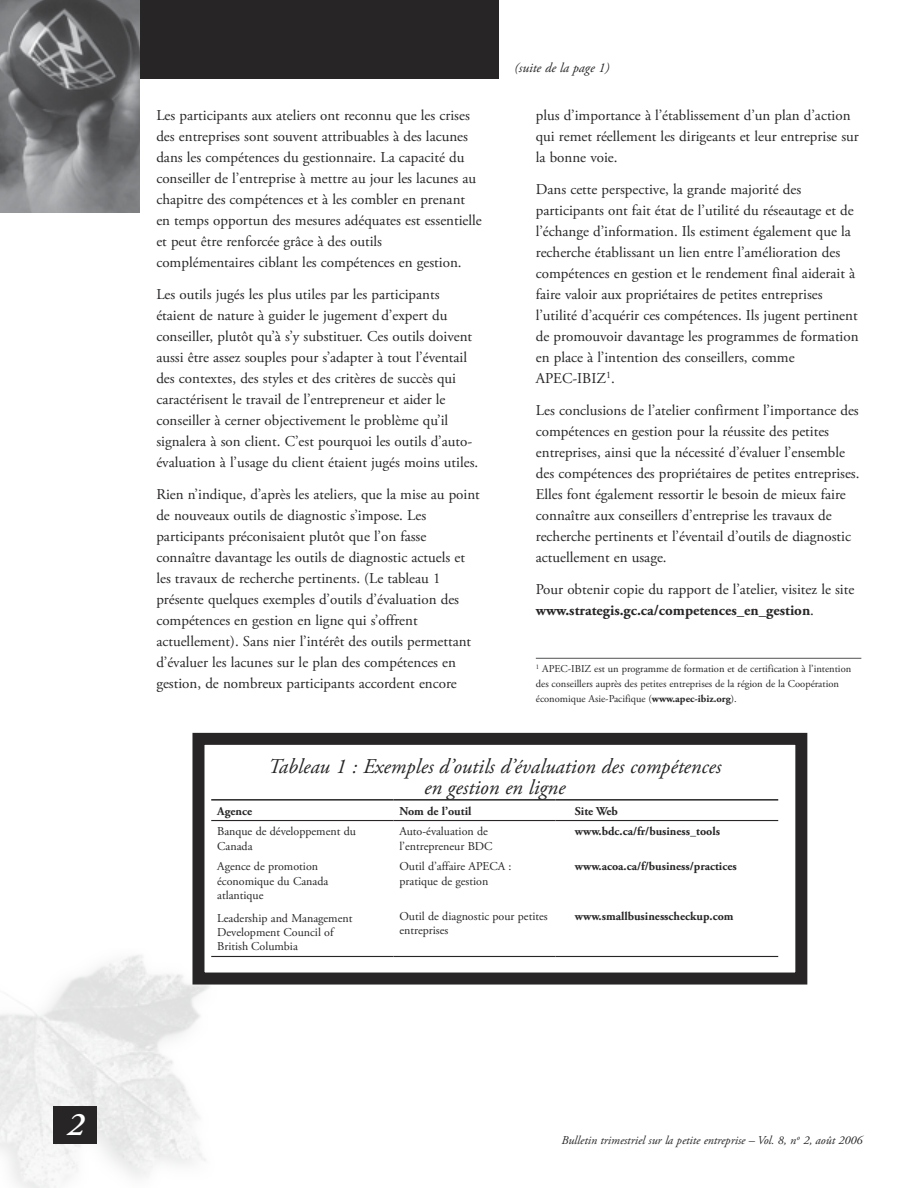
<style>
.page{position:relative;width:918px;height:1188px;background:#fff}
.page>*{position:absolute;margin:0;border:0;box-sizing:border-box;transform-origin:0 0}
.t1{font:italic 600 33px "Adobe Garamond Pro";color:#fff}
.t2{font:italic 21px/21px "Adobe Garamond Pro";color:#272525;text-align:center}
.t3{font:15px/21px "Adobe Garamond Pro";color:#272525}
.t4{font:italic 13.5px "Adobe Garamond Pro";color:#272525}
.t5{font:12px/14.4px "Adobe Garamond Pro";color:#272525}
.t6{font:700 12px "Adobe Garamond Pro";color:#272525}
.t7{font:italic 12px "Adobe Garamond Pro";color:#272525}
.t8{font:10.5px/15px "Adobe Garamond Pro";color:#272525}
.s1{font-weight:700}
</style>
<div class="page">
<img style="left:0;top:955px;width:277px;height:233px">
<div style="left:0;top:0;width:500px;height:79px;background:#272525"></div>
<img style="left:0;top:0;width:140px;height:212px">
<div style="left:54px;top:1107px;width:43px;height:37px;background:#272525"></div>
<hr style="left:536px;top:658px;width:325px;height:1px;background:#636466">
<hr style="left:211px;top:956px;width:169px;height:1px;background:#272525">
<svg style="left:380px;top:956px;width:13px;height:1px"></svg>
<hr style="left:393px;top:956px;width:162px;height:1px;background:#272525">
<svg style="left:555px;top:956px;width:14px;height:1px"></svg>
<hr style="left:569px;top:956px;width:209px;height:1px;background:#272525">
<hr style="left:211px;top:799px;width:169px;height:2px;background:#272525">
<svg style="left:380px;top:799px;width:13px;height:2px"></svg>
<hr style="left:393px;top:799px;width:162px;height:2px;background:#272525">
<svg style="left:555px;top:799px;width:14px;height:2px"></svg>
<hr style="left:569px;top:799px;width:209px;height:2px;background:#272525">
<hr style="left:211px;top:820px;width:169px;height:1px;background:#272525">
<svg style="left:380px;top:820px;width:13px;height:1px"></svg>
<hr style="left:393px;top:820px;width:162px;height:1px;background:#272525">
<svg style="left:555px;top:820px;width:14px;height:1px"></svg>
<hr style="left:569px;top:820px;width:209px;height:1px;background:#272525">
<div style="left:192px;top:733px;width:615px;height:252px;border:12px solid #272525"></div>
<h1 class="t1" style="left:67px;top:1105px;width:18px">2</h1>
<p class="t3" style="left:156px;top:106px;width:327px">Les participants aux ateliers ont reconnu que les crises des entreprises sont souvent attribuables à des lacunes dans les compétences du gestionnaire. La capacité du conseiller de l’entreprise à mettre au jour les lacunes au chapitre des compétences et à les combler en prenant en temps opportun des mesures adéquates est essentielle et peut être renforcée grâce à des outils complémentaires ciblant les compétences en gestion.</p>
<p class="t3" style="left:156px;top:284px;width:323px">Les outils jugés les plus utiles par les participants étaient de nature à guider le jugement d’expert du conseiller, plutôt qu’à s’y substituer. Ces outils doivent aussi être assez souples pour s’adapter à tout l’éventail des contextes, des styles et des critères de succès qui caractérisent le travail de l’entrepreneur et aider le conseiller à cerner objectivement le problème qu’il signalera à son client. C’est pourquoi les outils d’auto&shy;évaluation à l’usage du client étaient jugés moins utiles.</p>
<p class="t3" style="left:156px;top:484px;width:325px">Rien n’indique, d’après les ateliers, que la mise au point de nouveaux outils de diagnostic s’impose. Les participants préconisaient plutôt que l’on fasse connaître davantage les outils de diagnostic actuels et les travaux de recherche pertinents. (Le tableau 1 présente quelques exemples d’outils d’évaluation des compétences en gestion en ligne qui s’offrent actuellement). Sans nier l’intérêt des outils permettant d’évaluer les lacunes sur le plan des compétences en gestion, de nombreux participants accordent encore</p>
<p class="t4" style="left:514px;top:59px;width:96px">(suite de la page 1)</p>
<p class="t3" style="left:536px;top:106px;width:324px">plus d’importance à l’établissement d’un plan d’action qui remet réellement les dirigeants et leur entreprise sur la bonne voie.</p>
<p class="t3" style="left:536px;top:179px;width:324px">Dans cette perspective, la grande majorité des participants ont fait état de l’utilité du réseautage et de l’échange d’information. Ils estiment également que la recherche établissant un lien entre l’amélioration des compétences en gestion et le rendement final aiderait à faire valoir aux propriétaires de petites entreprises l’utilité d’acquérir ces compétences. Ils jugent pertinent de promouvoir davantage les programmes de formation en place à l’intention des conseillers, comme APEC-IBIZ<sup>1</sup>.</p>
<p class="t3" style="left:536px;top:400px;width:325px">Les conclusions de l’atelier confirment l’importance des compétences en gestion pour la réussite des petites entreprises, ainsi que la nécessité d’évaluer l’ensemble des compétences des propriétaires de petites entreprises.<br>Elles font également ressortir le besoin de mieux faire connaître aux conseillers d’entreprise les travaux de recherche pertinents et l’éventail d’outils de diagnostic actuellement en usage.</p>
<p class="t3" style="left:536px;top:579px;width:320px">Pour obtenir copie du rapport de l’atelier, visitez le site <span class="s1">www.strategis.gc.ca/competences_en_gestion</span>.</p>
<p class="t8" style="left:536px;top:662px;width:317px"><sup>1</sup> APEC-IBIZ est un programme de formation et de certification à l’intention des conseillers auprès des petites entreprises de la région de la Coopération économique Asie-Pacifique (<span class="s1">www.apec-ibiz.org</span>).</p>
<h2 class="t2" style="left:268px;top:756px;width:455px">Tableau 1 : Exemples d’outils d’évaluation des compétences en gestion en ligne</h2>
<p class="t6" style="left:217px;top:804px;width:36px">Agence</p>
<p class="t6" style="left:399px;top:804px;width:73px">Nom de l’outil</p>
<p class="t6" style="left:575px;top:804px;width:44px">Site Web</p>
<p class="t5" style="left:217px;top:825px;width:140px">Banque de développement du<br>Canada</p>
<p class="t5" style="left:399px;top:825px;width:95px">Auto-évaluation de l’entrepreneur BDC</p>
<p class="t6" style="left:575px;top:824px;width:147px">www.bdc.ca/fr/business_tools</p>
<p class="t5" style="left:217px;top:860px;width:113px">Agence de promotion économique du Canada atlantique</p>
<p class="t5" style="left:399px;top:860px;width:114px">Outil d’affaire APECA : pratique de gestion</p>
<p class="t6" style="left:575px;top:860px;width:163px">www.acoa.ca/f/business/practices</p>
<p class="t5" style="left:217px;top:911px;width:137px">Leadership and Management<br>Development Council of<br>British Columbia</p>
<p class="t5" style="left:399px;top:909px;width:150px">Outil de diagnostic pour petites entreprises</p>
<p class="t6" style="left:575px;top:909px;width:160px">www.smallbusinesscheckup.com</p>
<p class="t7" style="left:562px;top:1133px;width:302px">Bulletin trimestriel sur la petite entreprise – Vol. 8, n<sup>o</sup> 2, août 2006</p>
</div>
